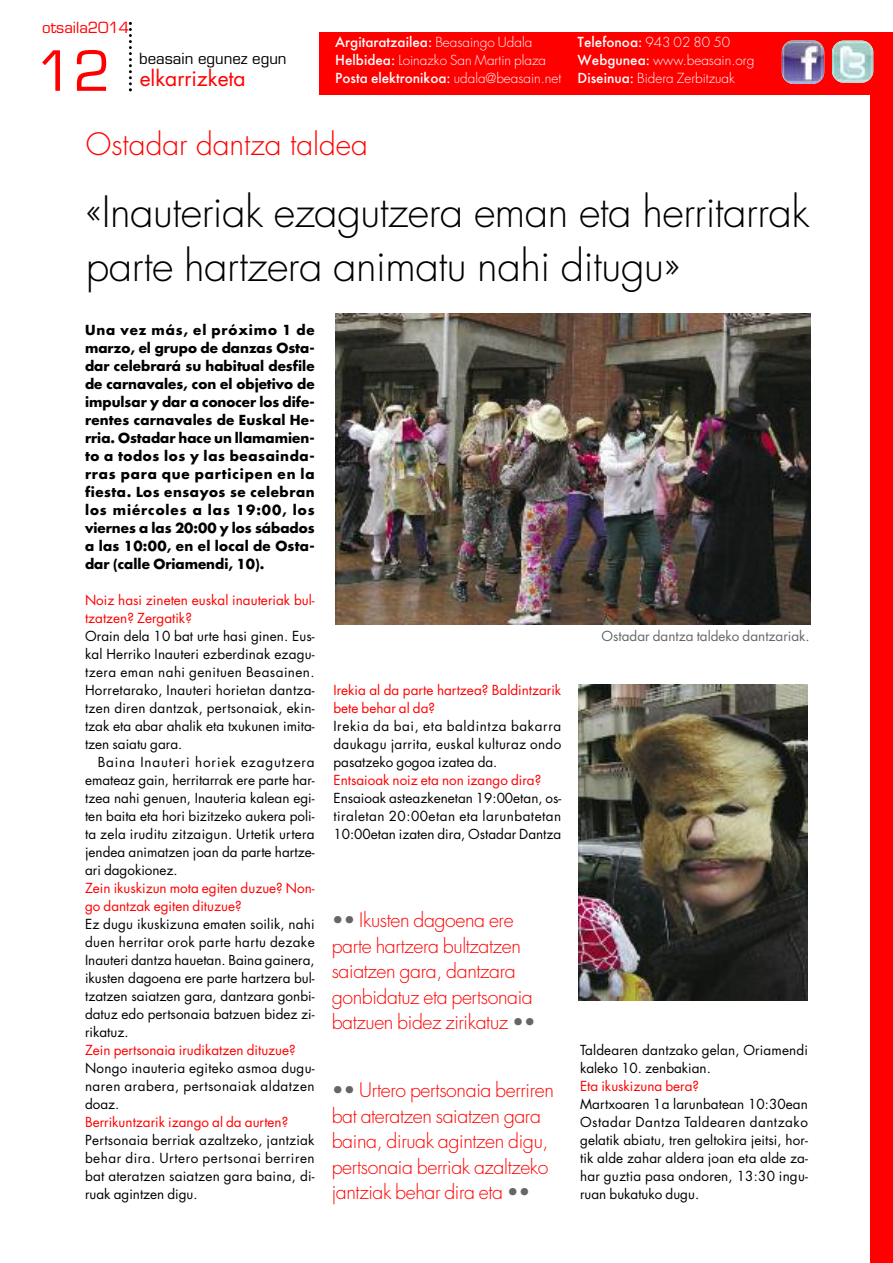
<style>
.page{position:relative;width:893px;height:1263px;background:#fff}
.page>*{position:absolute;margin:0;border:0;box-sizing:border-box;transform-origin:0 0}
.t1{font:54px "Eurostile";color:#f00}
.t2{font:300 42px/54px "Futura";letter-spacing:-.015em;color:#000}
.t3{font:300 30px "Futura";color:#f00}
.t4{font:21px "Futura";color:#f00}
.t5{font:300 19.5px/25.5px "Futura";letter-spacing:-.02em;color:#f00}
.t6{font:15px "Eurostile";color:#000}
.t7{font:15px "Eurostile";color:#f00}
.t8{font:13.5px/18px "Futura";color:#000;text-align:justify}
.t9{font:700 13.5px/18px "Futura";color:#000;text-align:justify}
.t10{font:13.5px/18px "Futura";color:#f00}
.t11{font:300 13.5px/18px "Futura";color:#fff}
.t12{font:500 13.5px "Futura";color:#fff}
.t13{font:13.5px "Futura";color:#666}
.s1{font-weight:300}
.s2{font-weight:500}
.s3{color:#666}
</style>
<div class="page">
<svg style="left:129px;top:22px;width:3px;height:69px"></svg>
<div style="left:319px;top:32px;width:574px;height:63px;background:#f00"></div>
<svg style="left:782px;top:40px;width:42px;height:44px"></svg>
<img style="left:782px;top:40px;width:42px;height:43px;border-radius:12px">
<svg style="left:832px;top:41px;width:41px;height:42px"></svg>
<img style="left:832px;top:41px;width:41px;height:41px;border-radius:12px">
<img style="left:335px;top:314px;width:476px;height:310px">
<div style="left:871px;top:92px;width:22px;height:1171px;background:#f00"></div>
<img style="left:578px;top:684px;width:230px;height:317px">
<p class="t7" style="left:42px;top:21px;width:89px">otsaila2014</p>
<h1 class="t1" style="left:36px;top:50px;width:76px">12</h1>
<p class="t6" style="left:139px;top:52px;width:149px">beasain egunez egun</p>
<h3 class="t4" style="left:140px;top:69px;width:108px">elkarrizketa</h3>
<p class="t12" style="left:335px;top:34px;width:199px">Argitaratzailea: <span class="s1">Beasaingo Udala</span></p>
<p class="t12" style="left:578px;top:34px;width:154px">Telefonoa: <span class="s1">943 02 80 50</span></p>
<p class="t11" style="left:335px;top:52px;width:212px"><span class="s2">Helbidea:</span> Loinazko San Martin plaza</p>
<p class="t11" style="left:335px;top:52px;width:421px;text-indent:242px"><span class="s2">Webgunea:</span> www.beasain.org<br><span class="s2">Posta elektronikoa:</span> udala@beasain.net <span class="s2">Diseinua:</span> Bidera Zerbitzuak</p>
<h3 class="t3" style="left:86px;top:130px;width:284px">Ostadar dantza taldea</h3>
<h2 class="t2" style="left:86px;top:188px;width:725px">«Inauteriak ezagutzera eman eta herritarrak parte hartzera animatu nahi ditugu»</h2>
<p class="t9" style="left:85px;top:322px;width:231px">Una vez más, el próximo 1 de marzo, el grupo de danzas Osta&shy;dar celebrará su habitual desfile de carnavales, con el objetivo de impulsar y dar a conocer los dife&shy;rentes carnavales de Euskal He&shy;rria. Ostadar hace un llamamien&shy;to a todos los y las beasainda&shy;rras para que participen en la fiesta. Los ensayos se celebran los miércoles a las 19:00, los viernes a las 20:00 y los sábados a las 10:00, en el local de Osta&shy;dar (calle Oriamendi, 10).</p>
<p class="t10" style="left:85px;top:592px;width:231px">Noiz hasi zineten euskal inauteriak bul&shy;tzatzen? Zergatik?</p>
<p class="t8" style="left:85px;top:628px;width:231px">Orain dela 10 bat urte hasi ginen. Eus&shy;kal Herriko Inauteri ezberdinak ezagu&shy;tzera eman nahi genituen Beasainen.<br>Horretarako, Inauteri horietan dantza&shy;tzen diren dantzak, pertsonaiak, ekin&shy;tzak eta abar ahalik eta txukunen imita&shy;tzen saiatu gara.</p>
<p class="t8" style="left:85px;top:754px;width:231px;text-indent:13px">Baina Inauteri horiek ezagutzera emateaz gain, herritarrak ere parte har&shy;tzea nahi genuen, Inauteria kalean egi&shy;ten baita eta hori bizitzeko aukera poli&shy;ta zela iruditu zitzaigun. Urtetik urtera jendea animatzen joan da parte hartze&shy;ari dagokionez.</p>
<p class="t10" style="left:85px;top:880px;width:231px">Zein ikuskizun mota egiten duzue? Non&shy;go dantzak egiten dituzue?</p>
<p class="t8" style="left:85px;top:916px;width:231px">Ez dugu ikuskizuna ematen soilik, nahi duen herritar orok parte hartu dezake Inauteri dantza hauetan. Baina gainera, ikusten dagoena ere parte hartzera bul&shy;tzatzen saiatzen gara, dantzara gonbi&shy;datuz edo pertsonaia batzuen bidez zi&shy;rikatuz.</p>
<p class="t10" style="left:85px;top:1042px;width:212px">Zein pertsonaia irudikatzen dituzue?</p>
<p class="t8" style="left:85px;top:1060px;width:231px">Nongo inauteria egiteko asmoa dugu&shy;naren arabera, pertsonaiak aldatzen doaz.</p>
<p class="t10" style="left:85px;top:1114px;width:205px">Berrikuntzarik izango al da aurten?</p>
<p class="t8" style="left:85px;top:1132px;width:231px">Pertsonaia berriak azaltzeko, jantziak behar dira. Urtero pertsonai berriren bat ateratzen saiatzen gara baina, di&shy;ruak agintzen digu.</p>
<p class="t13" style="left:602px;top:630px;width:210px">Ostadar dantza taldeko dantzariak.</p>
<p class="t10" style="left:333px;top:682px;width:229px">Irekia al da parte hartzea? Baldintzarik bete behar al da?</p>
<p class="t8" style="left:333px;top:718px;width:229px">Irekia da bai, eta baldintza bakarra daukagu jarrita, euskal kulturaz ondo pasatzeko gogoa izatea da.</p>
<p class="t10" style="left:333px;top:772px;width:209px">Entsaioak noiz eta non izango dira?</p>
<p class="t8" style="left:333px;top:790px;width:229px">Ensaioak asteazkenetan 19:00etan, os&shy;tiraletan 20:00etan eta larunbatetan 10:00etan izaten dira, Ostadar Dantza</p>
<h3 class="t5" style="left:332px;top:909px;width:206px"><span class="s3">••</span> Ikusten dagoena ere parte hartzera bultzatzen saiatzen gara, dantzara gonbidatuz eta pertsonaia batzuen bidez zirikatuz <span class="s3">••</span></h3>
<p class="t8" style="left:580px;top:1042px;width:229px">Taldearen dantzako gelan, Oriamendi kaleko 10. zenbakian.</p>
<p class="t10" style="left:580px;top:1078px;width:121px">Eta ikuskizuna bera?</p>
<p class="t8" style="left:580px;top:1096px;width:229px">Martxoaren 1a larunbatean 10:30ean Ostadar Dantza Taldearen dantzako gelatik abiatu, tren geltokira jeitsi, hor&shy;tik alde zahar aldera joan eta alde za&shy;har guztia pasa ondoren, 13:30 ingu&shy;ruan bukatuko dugu.</p>
<h3 class="t5" style="left:332px;top:1079px;width:224px"><span class="s3">••</span> Urtero pertsonaia berriren bat ateratzen saiatzen gara baina, diruak agintzen digu, pertsonaia berriak azaltzeko jantziak behar dira eta <span class="s3">••</span></h3>
</div>
